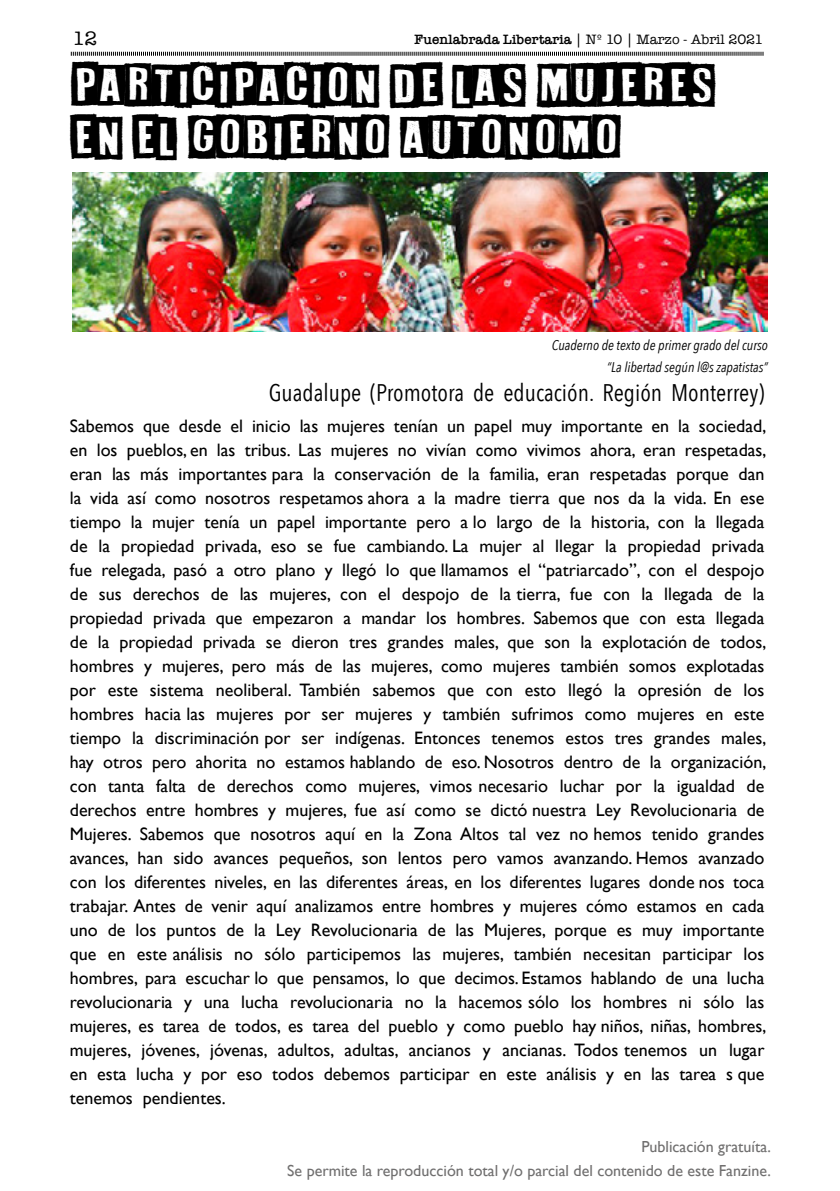
<style>
.page{position:relative;width:840px;height:1191px;background:#fff}
.page>*{position:absolute;margin:0;border:0;box-sizing:border-box;transform-origin:0 0}
.t1{font:900 42px/52px "White On";color:#000}
.t2{font:24px "Avenir Next Condensed";color:#000}
.t3{font:20px "American Typewriter";color:#000}
.t4{font:18px/24px "Gill Sans";color:#000;text-align:justify}
.t5{font:16px/24px "Gill Sans";color:#706f6f;text-align:right}
.t6{font:italic 14px/22.4px "Avenir Next Condensed";color:#000;text-align:right}
.t7{font:600 14px "American Typewriter";color:#000}
.s1{font-weight:400}
</style>
<div class="page">
<svg style="left:70px;top:51px;width:693px;height:5px;background:#989898"></svg>
<img style="left:73px;top:173px;width:694px;height:158px">
<p class="t3" style="left:73px;top:23px;width:26px">12</p>
<p class="t7" style="left:414px;top:29px;width:350px">Fuenlabrada Libertaria <span class="s1">| Nº 10 | Marzo - Abril 2021</span></p>
<h1 class="t1" style="left:72px;top:59px;width:644px">PARTICIPACION DE LAS MUJERES<br>EN EL GOBIERNO AUTONOMO</h1>
<p class="t6" style="left:551px;top:334px;width:217px">Cuaderno de texto de primer grado del curso “La libertad según l@s zapatistas”</p>
<h2 class="t2" style="left:268px;top:372px;width:497px">Guadalupe (Promotora de educación. Región Monterrey)</h2>
<p class="t4" style="left:70px;top:414px;width:697px">Sabemos que desde el inicio las mujeres tenían un papel muy importante en la sociedad, en los pueblos, en las tribus. Las mujeres no vivían como vivimos ahora, eran respetadas, eran las más importantes para la conservación de la familia, eran respetadas porque dan la vida así como nosotros respetamos ahora a la madre tierra que nos da la vida. En ese tiempo la mujer tenía un papel importante pero a lo largo de la historia, con la llegada de la propiedad privada, eso se fue cambiando. La mujer al llegar la propiedad privada fue relegada, pasó a otro plano y llegó lo que llamamos el “patriarcado”, con el despojo de sus derechos de las mujeres, con el despojo de la tierra, fue con la llegada de la propiedad privada que empezaron a mandar los hombres. Sabemos que con esta llegada de la propiedad privada se dieron tres grandes males, que son la explotación de todos, hombres y mujeres, pero más de las mujeres, como mujeres también somos explotadas por este sistema neoliberal. También sabemos que con esto llegó la opresión de los hombres hacia las mujeres por ser mujeres y también sufrimos como mujeres en este tiempo la discriminación por ser indígenas. Entonces tenemos estos tres grandes males, hay otros pero ahorita no estamos hablando de eso. Nosotros dentro de la organización, con tanta falta de derechos como mujeres, vimos necesario luchar por la igualdad de derechos entre hombres y mujeres, fue así como se dictó nuestra Ley Revolucionaria de Mujeres. Sabemos que nosotros aquí en la Zona Altos tal vez no hemos tenido grandes avances, han sido avances pequeños, son lentos pero vamos avanzando. Hemos avanzado con los diferentes niveles, en las diferentes áreas, en los diferentes lugares donde nos toca trabajar. Antes de venir aquí analizamos entre hombres y mujeres cómo estamos en cada uno de los puntos de la Ley Revolucionaria de las Mujeres, porque es muy importante que en este análisis no sólo participemos las mujeres, también necesitan participar los hombres, para escuchar lo que pensamos, lo que decimos. Estamos hablando de una lucha revolucionaria y una lucha revolucionaria no la hacemos sólo los hombres ni sólo las mujeres, es tarea de todos, es tarea del pueblo y como pueblo hay niños, niñas, hombres, mujeres, jóvenes, jóvenas, adultos, adultas, ancianos y ancianas. Todos tenemos un lugar en esta lucha y por eso todos debemos participar en este análisis y en las tarea s que tenemos pendientes.</p>
<p class="t5" style="left:287px;top:1134px;width:485px">Publicación gratuíta.<br>Se permite la reproducción total y/o parcial del contenido de este Fanzine.</p>
</div>
